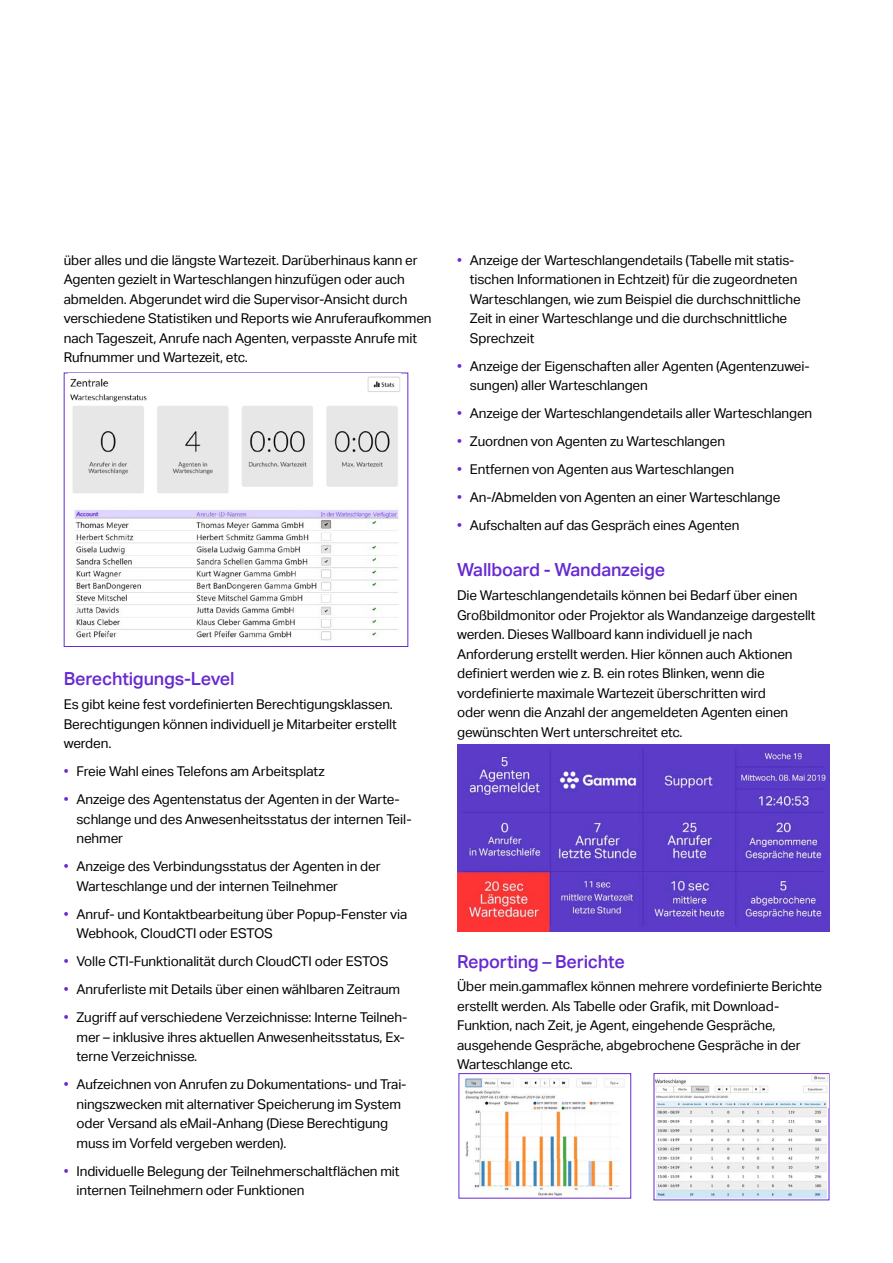
<style>
.page{position:relative;width:893px;height:1263px;background:#fff}
.page>*{position:absolute;margin:0;border:0;box-sizing:border-box;transform-origin:0 0}
.t1{font:500 18px "Aktiv Grotesk";letter-spacing:-.01em;color:#6729d1}
.t2{font:13.5px/19.5px "Aktiv Grotesk";letter-spacing:-.01em;color:#000}
.t3{font:6px "Lato";letter-spacing:-.01em;color:#6729d1}
.s1{color:#6729d1}
</style>
<div class="page">
<img style="left:73px;top:510px;width:326px;height:131px">
<div style="left:64px;top:373px;width:344px;height:274px;border:1px solid #6729d1"></div>
<img style="left:69px;top:374px;width:332px;height:119px">
<img style="left:457px;top:745px;width:372px;height:187px">
<div style="left:459px;top:1073px;width:172px;height:125px;background:#fff;border:1px solid #6729d1"></div>
<img style="left:461px;top:1076px;width:164px;height:83px">
<img style="left:460px;top:1159px;width:159px;height:37px">
<svg style="left:654px;top:1073px;width:175px;height:127px"></svg>
<img style="left:655px;top:1074px;width:173px;height:33px">
<img style="left:656px;top:1107px;width:29px;height:91px">
<img style="left:704px;top:1107px;width:123px;height:91px">
<img style="left:685px;top:1107px;width:19px;height:91px">
<p class="t2" style="left:64px;top:250px;width:369px">über alles und die längste Wartezeit. Darüberhinaus kann er Agenten gezielt in Warteschlangen hinzufügen oder auch abmelden. Abgerundet wird die Supervisor-Ansicht durch verschiedene Statistiken und Reports wie Anruferaufkommen nach Tageszeit, Anrufe nach Agenten, verpasste Anrufe mit Rufnummer und Wartezeit, etc.</p>
<p class="t3" style="left:77px;top:509px;width:23px">Account</p>
<h1 class="t1" style="left:64px;top:669px;width:172px">Berechtigungs-Level</h1>
<p class="t2" style="left:64px;top:695px;width:335px">Es gibt keine fest vordefinierten Berechtigungsklassen.<br>Berechtigungen können individuell je Mitarbeiter erstellt werden.</p>
<p class="t2" style="left:64px;top:762px;width:262px"><span class="s1">•</span> Freie Wahl eines Telefons am Arbeitsplatz</p>
<p class="t2" style="left:77px;top:790px;width:337px;text-indent:-13px"><span class="s1">•</span> Anzeige des Agentenstatus der Agenten in der Warte&shy;schlange und des Anwesenheitsstatus der internen Teil&shy;nehmer</p>
<p class="t2" style="left:77px;top:857px;width:306px;text-indent:-13px"><span class="s1">•</span> Anzeige des Verbindungsstatus der Agenten in der<br>Warteschlange und der internen Teilnehmer</p>
<p class="t2" style="left:77px;top:904px;width:332px;text-indent:-13px"><span class="s1">•</span> Anruf- und Kontaktbearbeitung über Popup-Fenster via<br>Webhook, CloudCTI oder ESTOS</p>
<p class="t2" style="left:64px;top:952px;width:326px"><span class="s1">•</span> Volle CTI-Funktionalität durch CloudCTI oder ESTOS</p>
<p class="t2" style="left:64px;top:980px;width:338px"><span class="s1">•</span> Anruferliste mit Details über einen wählbaren Zeitraum</p>
<p class="t2" style="left:77px;top:1008px;width:332px;text-indent:-13px"><span class="s1">•</span> Zugriff auf verschiedene Verzeichnisse: Interne Teilneh&shy;mer – inklusive ihres aktuellen Anwesenheitsstatus, Ex&shy;terne Verzeichnisse.</p>
<p class="t2" style="left:77px;top:1075px;width:332px;text-indent:-13px"><span class="s1">•</span> Aufzeichnen von Anrufen zu Dokumentations- und Trai&shy;ningszwecken mit alternativer Speicherung im System oder Versand als eMail-Anhang (Diese Berechtigung muss im Vorfeld vergeben werden).</p>
<p class="t2" style="left:77px;top:1161px;width:324px;text-indent:-13px"><span class="s1">•</span> Individuelle Belegung der Teilnehmerschaltflächen mit internen Teilnehmern oder Funktionen</p>
<p class="t2" style="left:470px;top:250px;width:332px;text-indent:-13px"><span class="s1">•</span> Anzeige der Warteschlangendetails (Tabelle mit statis&shy;tischen Informationen in Echtzeit) für die zugeordneten Warteschlangen, wie zum Beispiel die durchschnittliche Zeit in einer Warteschlange und die durchschnittliche Sprechzeit</p>
<p class="t2" style="left:470px;top:356px;width:341px;text-indent:-13px"><span class="s1">•</span> Anzeige der Eigenschaften aller Agenten (Agentenzuwei&shy;sungen) aller Warteschlangen</p>
<p class="t2" style="left:457px;top:404px;width:357px"><span class="s1">•</span> Anzeige der Warteschlangendetails aller Warteschlangen</p>
<p class="t2" style="left:457px;top:432px;width:269px"><span class="s1">•</span> Zuordnen von Agenten zu Warteschlangen</p>
<p class="t2" style="left:457px;top:460px;width:279px"><span class="s1">•</span> Entfernen von Agenten aus Warteschlangen</p>
<p class="t2" style="left:457px;top:488px;width:325px"><span class="s1">•</span> An-/Abmelden von Agenten an einer Warteschlange</p>
<p class="t2" style="left:457px;top:516px;width:284px"><span class="s1">•</span> Aufschalten auf das Gespräch eines Agenten</p>
<h1 class="t1" style="left:457px;top:560px;width:210px">Wallboard - Wandanzeige</h1>
<p class="t2" style="left:457px;top:586px;width:360px">Die Warteschlangendetails können bei Bedarf über einen Großbildmonitor oder Projektor als Wandanzeige dargestellt werden. Dieses Wallboard kann individuell je nach Anforderung erstellt werden. Hier können auch Aktionen definiert werden wie z. B. ein rotes Blinken, wenn die vordefinierte maximale Wartezeit überschritten wird<br>oder wenn die Anzahl der angemeldeten Agenten einen gewünschten Wert unterschreitet etc.</p>
<h1 class="t1" style="left:457px;top:951px;width:169px">Reporting – Berichte</h1>
<p class="t2" style="left:457px;top:977px;width:367px">Über mein.gammaflex können mehrere vordefinierte Berichte erstellt werden. Als Tabelle oder Grafik, mit Download-Funktion, nach Zeit, je Agent, eingehende Gespräche, ausgehende Gespräche, abgebrochene Gespräche in der Warteschlange etc.</p>
</div>
